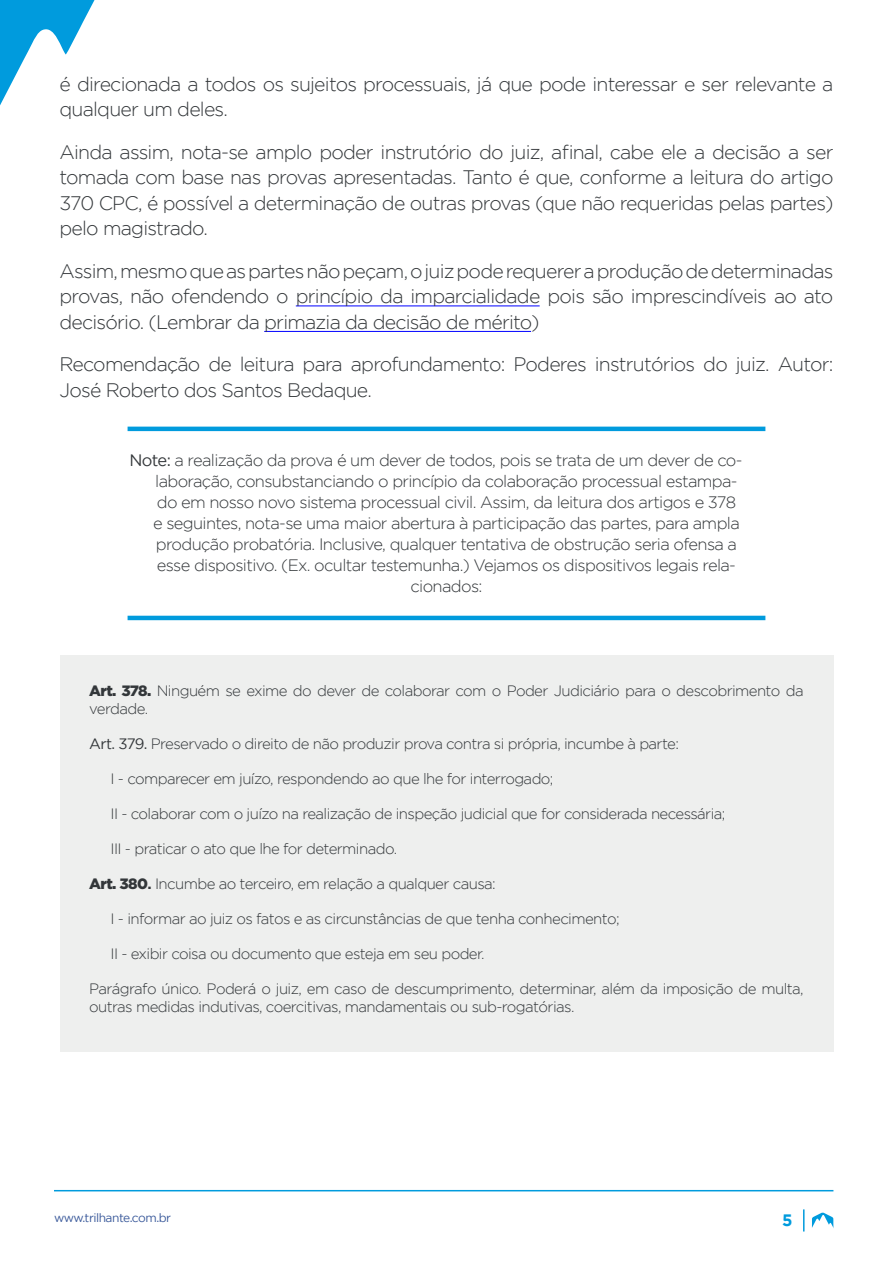
<style>
.page{position:relative;width:893px;height:1263px;background:#fff}
.page>*{position:absolute;margin:0;border:0;box-sizing:border-box;transform-origin:0 0}
.Parágrafo_Texto{font:300 19.5px/25.5px "Gotham";letter-spacing:-.04em;color:#33373a}
.Importante{font:300 16.5px "Gotham";letter-spacing:-.04em;color:#33373a}
.t1{font:700 16.5px "Gotham";color:#009bdd}
.t2{font:300 15px/18px "Gotham";letter-spacing:-.04em;color:#33373a}
.t3{font:12px "Gotham";letter-spacing:-.04em;color:#3b5a9b}
.s1{font-weight:400}
.s2{font-weight:900}
.s3{font-weight:700}
</style>
<div class="page">
<svg style="left:0;top:0;width:95px;height:106px"></svg>
<svg style="left:803px;top:1209px;width:1px;height:22px"></svg>
<svg style="left:811px;top:1212px;width:23px;height:16px"></svg>
<hr style="left:54px;top:1190px;width:779px;height:1px;background:#009bdd">
<hr style="left:296px;top:306px;width:244px;height:1px;background:#00f">
<hr style="left:264px;top:331px;width:267px;height:1px;background:#00f">
<hr style="left:128px;top:427px;width:637px;height:4px;background:#009bdd">
<hr style="left:128px;top:616px;width:637px;height:4px;background:#009bdd">
<div style="left:60px;top:656px;width:773px;height:396px;background:#eeefee"></div>
<p class="Parágrafo_Texto" style="left:60px;top:71px;width:775px">é direcionada a todos os sujeitos processuais, já que pode interessar e ser relevante a qualquer um deles.</p>
<p class="Parágrafo_Texto" style="left:60px;top:139px;width:775px;text-align:justify">Ainda assim, nota-se amplo poder instrutório do juiz, afinal, cabe ele a decisão a ser tomada com base nas provas apresentadas. Tanto é que, conforme a leitura do artigo 370 CPC, é possível a determinação de outras provas (que não requeridas pelas partes) pelo magistrado.</p>
<p class="Parágrafo_Texto" style="left:60px;top:258px;width:775px;text-align:justify">Assim, mesmo que as partes não peçam, o juiz pode requerer a produção de determinadas provas, não ofendendo o princípio da imparcialidade pois são imprescindíveis ao ato decisório. (Lembrar da primazia da decisão de mérito)</p>
<p class="Parágrafo_Texto" style="left:60px;top:351px;width:775px">Recomendação de leitura para aprofundamento: Poderes instrutórios do juiz. Autor:<br>José Roberto dos Santos Bedaque.</p>
<p class="Importante" style="left:129px;top:452px;width:615px"><span class="s1">Note:</span> a realização da prova é um dever de todos, pois se trata de um dever de co-</p>
<p class="Importante" style="left:155px;top:473px;width:584px">laboração, consubstanciando o princípio da colaboração processual estampa-</p>
<p class="Importante" style="left:157px;top:494px;width:581px">do em nosso novo sistema processual civil. Assim, da leitura dos artigos e 378</p>
<p class="Importante" style="left:153px;top:515px;width:588px">e seguintes, nota-se uma maior abertura à participação das partes, para ampla</p>
<p class="Importante" style="left:156px;top:536px;width:583px">produção probatória. Inclusive, qualquer tentativa de obstrução seria ofensa a</p>
<p class="Importante" style="left:157px;top:557px;width:581px">esse dispositivo. (Ex. ocultar testemunha.) Vejamos os dispositivos legais rela-</p>
<p class="Importante" style="left:410px;top:578px;width:74px">cionados:</p>
<p class="t2" style="left:89px;top:682px;width:716px"><span class="s2">Art. 378.</span> Ninguém se exime do dever de colaborar com o Poder Judiciário para o descobrimento da verdade.</p>
<p class="t2" style="left:89px;top:735px;width:591px"><span class="s1">Art. 379.</span> Preservado o direito de não produzir prova contra si própria, incumbe à parte:</p>
<p class="t2" style="left:111px;top:770px;width:444px">I - comparecer em juízo, respondendo ao que lhe for interrogado;</p>
<p class="t2" style="left:111px;top:805px;width:616px">II - colaborar com o juízo na realização de inspeção judicial que for considerada necessária;</p>
<p class="t2" style="left:111px;top:840px;width:288px">III - praticar o ato que lhe for determinado.</p>
<p class="t2" style="left:89px;top:875px;width:408px"><span class="s2">Art. 380</span><span class="s3">.</span> Incumbe ao terceiro, em relação a qualquer causa:</p>
<p class="t2" style="left:111px;top:910px;width:511px">I - informar ao juiz os fatos e as circunstâncias de que tenha conhecimento;</p>
<p class="t2" style="left:111px;top:945px;width:376px">II - exibir coisa ou documento que esteja em seu poder.</p>
<p class="t2" style="left:89px;top:980px;width:716px">Parágrafo único. Poderá o juiz, em caso de descumprimento, determinar, além da imposição de multa, outras medidas indutivas, coercitivas, mandamentais ou sub-rogatórias.</p>
<p class="t3" style="left:54px;top:1211px;width:119px">www.trilhante.com.br</p>
<p class="t1" style="left:782px;top:1211px;width:12px">5</p>
</div>
